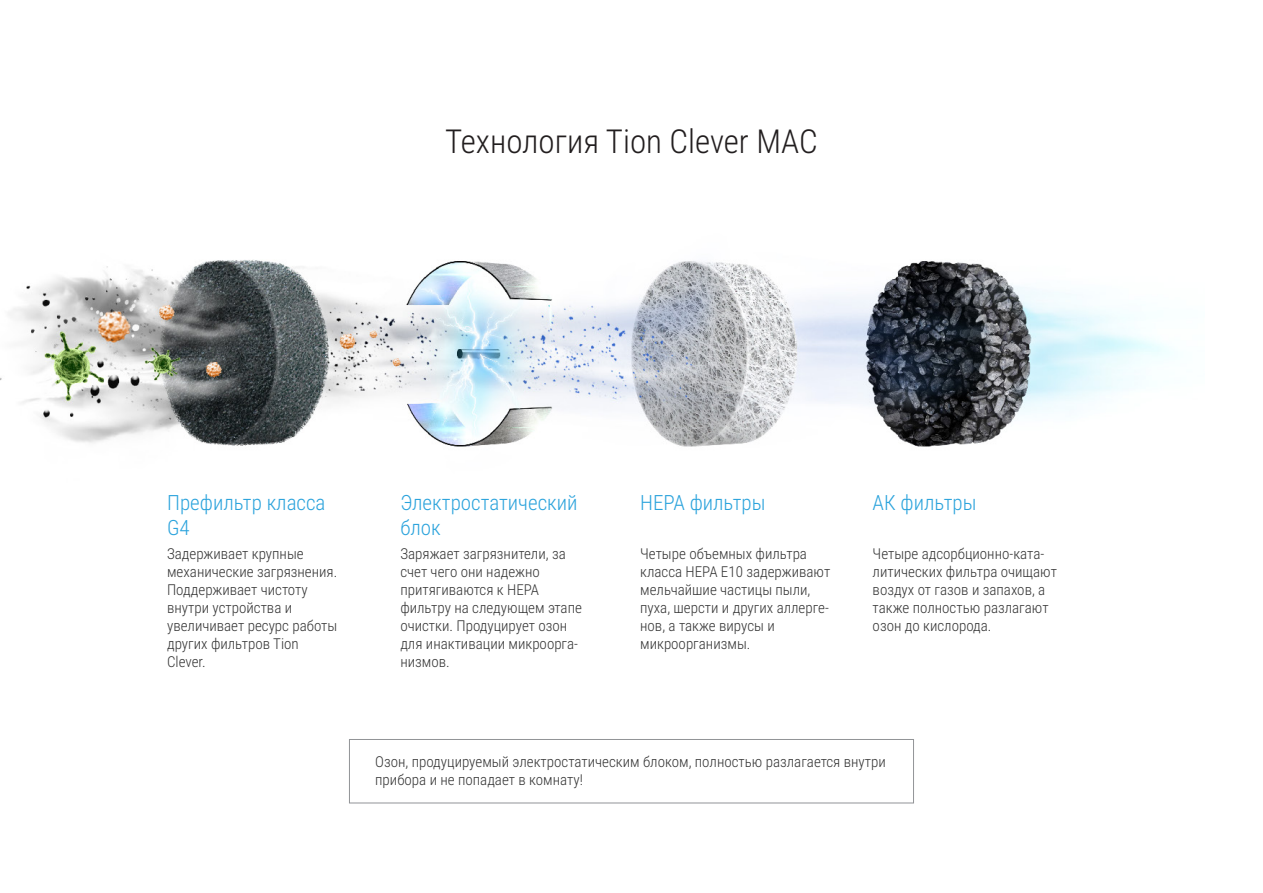
<style>
.page{position:relative;width:1263px;height:893px;background:#fff}
.page>*{position:absolute;margin:0;border:0;box-sizing:border-box;transform-origin:0 0}
.t1{font:300 33px "Roboto Condensed";color:#221e1f}
.t2{font:300 21px/25.2px "Roboto Condensed";color:#2ba3dc}
.t3{font:300 15px/18px "Roboto Condensed";color:#333}
</style>
<div class="page">
<img style="left:0;top:259px;width:1174px;height:188px">
<div style="left:349px;top:739px;width:565px;height:64px;border:1px solid #929497"></div>
<h1 class="t1" style="left:445px;top:118px;width:374px">Технология Tion Clever MAC</h1>
<h2 class="t2" style="left:167px;top:489px;width:160px">Префильтр класса<br>G4</h2>
<p class="t3" style="left:167px;top:544px;width:172px">Задерживает крупные механические загрязнения.<br>Поддерживает чистоту внутри устройства и увеличивает ресурс работы других фильтров Tion<br>Clever.</p>
<h2 class="t2" style="left:400px;top:489px;width:179px">Электростатический блок</h2>
<p class="t3" style="left:400px;top:544px;width:183px">Заряжает загрязнители, за счет чего они надежно притягиваются к НЕРА фильтру на следующем этапе очистки. Продуцирует озон для инактивации микроорга&shy;низмов.</p>
<h2 class="t2" style="left:640px;top:489px;width:127px">HEPA фильтры</h2>
<p class="t3" style="left:640px;top:544px;width:192px">Четыре объемных фильтра класса HEPA Е10 задерживают мельчайшие частицы пыли, пуха, шерсти и других аллерге&shy;нов, а также вирусы и микроорганизмы.</p>
<h2 class="t2" style="left:873px;top:489px;width:105px">АК фильтры</h2>
<p class="t3" style="left:873px;top:544px;width:186px">Четыре адсорбционно-ката&shy;литических фильтра очищают воздух от газов и запахов, а также полностью разлагают озон до кислорода.</p>
<p class="t3" style="left:375px;top:752px;width:512px">Озон, продуцируемый электростатическим блоком, полностью разлагается внутри прибора и не попадает в комнату!</p>
</div>
